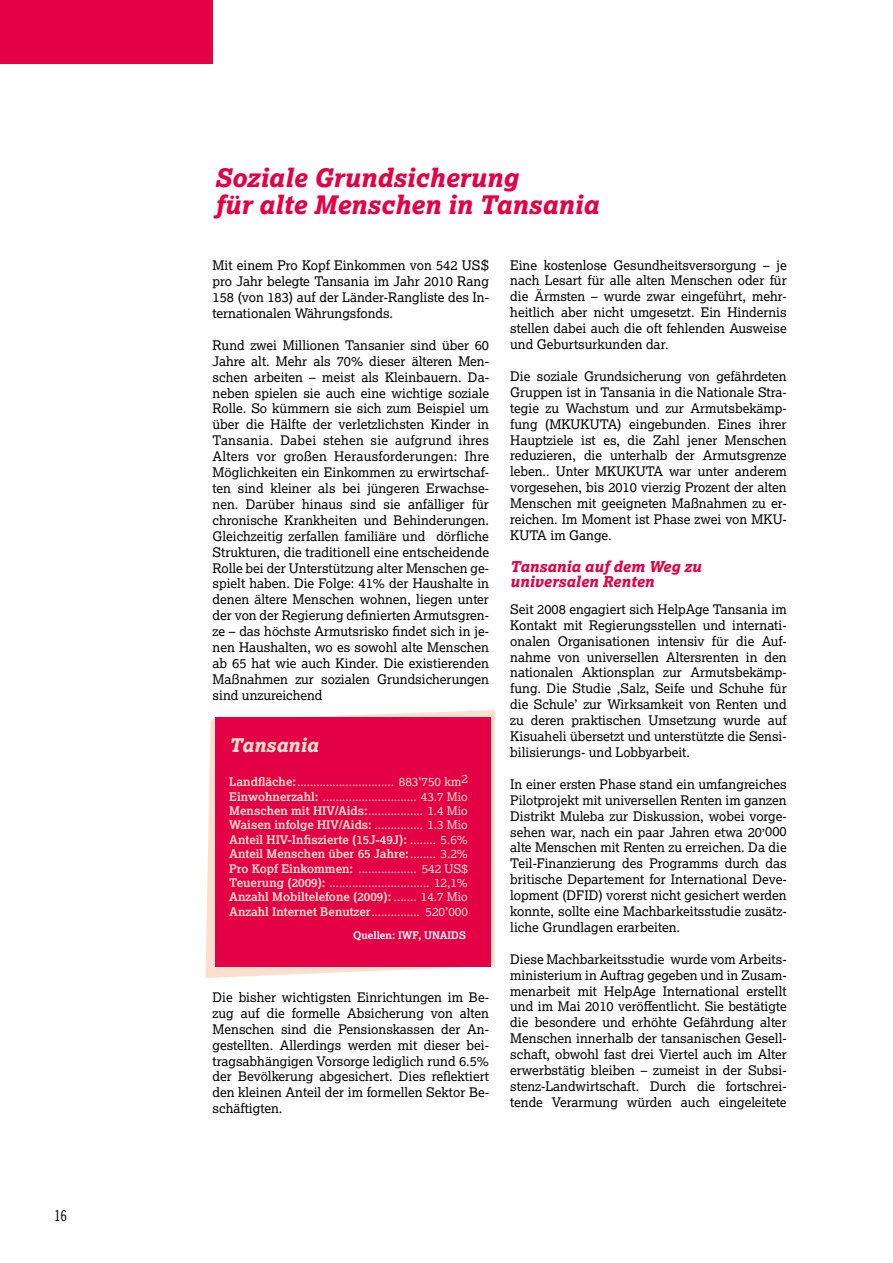
<style>
.page{position:relative;width:893px;height:1263px;background:#fff}
.page>*{position:absolute;margin:0;border:0;box-sizing:border-box;transform-origin:0 0}
.t1{font:italic 25.5px/27px "Lexia X Bold";color:#e30045}
.t2{font:italic 19.05px "Lexia X Bold";color:#fce0cd}
.t3{font:italic 15px/15.9px "Lexia X Bold";color:#e30045}
.t4{font:15px "Trade Gothic Cond Eighteen";color:#000}
.t5{font:13.2px/15.9px "Lexia";color:#000;text-align:justify}
.t6{font:12px/14.4px "Lexia";color:#fce0cd;text-align:justify}
.t7{font:12px "Lexia";color:#000}
.t8{font:700 10.5px "Lexia";color:#fff}
.s1{font-size:14.4px}
.s2{font-weight:700}
</style>
<div class="page">
<div style="left:0;top:0;width:213px;height:64px;background:#e30045"></div>
<svg style="left:205px;top:710px;width:290px;height:268px;fill:#fce0cd"></svg>
<div style="left:215px;top:717px;width:275px;height:249px;background:#e30045"></div>
<p class="t4" style="left:54px;top:1206px;width:15px">16</p>
<h1 class="t1" style="left:215px;top:164px;width:386px">Soziale Grundsicherung<br>für alte Menschen in Tansania</h1>
<p class="t5" style="left:213px;top:257px;width:278px">Mit einem Pro Kopf Einkommen von 542 US<span class="s1">$ </span>pro Jahr belegte Tansania im Jahr 2010 Rang 158 (von 183) auf der Länder-Rangliste des In&shy;ternationalen Währungsfonds.</p>
<p class="t5" style="left:213px;top:337px;width:278px">Rund zwei Millionen Tansanier sind über 60<br>Jahre alt. Mehr als 70% dieser älteren Men&shy;schen arbeiten – meist als Kleinbauern. Da&shy;neben spielen sie auch eine wichtige soziale Rolle. So kümmern sie sich zum Beispiel um über die Hälfte der verletzlichsten Kinder in Tansania. Dabei stehen sie aufgrund ihres Alters vor großen Herausforderungen: Ihre Möglichkeiten ein Einkommen zu erwirtschaf&shy;ten sind kleiner als bei jüngeren Erwachse&shy;nen. Darüber hinaus sind sie anfälliger für chronische Krankheiten und Behinderungen.<br>Gleichzeitig zerfallen familiäre und dörfliche Strukturen, die traditionell eine entscheidende Rolle bei der Unterstützung alter Menschen ge&shy;spielt haben. Die Folge: 41% der Haushalte in denen ältere Menschen wohnen, liegen unter der von der Regierung definierten Armutsgren&shy;ze – das höchste Armutsrisko findet sich in je&shy;nen Haushalten, wo es sowohl alte Menschen ab 65 hat wie auch Kinder. Die existierenden Maßnahmen zur sozialen Grundsicherungen sind unzureichend</p>
<h2 class="t2" style="left:229px;top:733px;width:91px">Tansania</h2>
<p class="t6" style="left:229px;top:774px;width:240px"><span class="s2">Landfläche:</span>.............................. 883'750 km2<br><span class="s2">Einwohnerzahl:</span> ............................. 43.7 Mio <span class="s2">Menschen mit HIV/Aids:</span>................. 1.4 Mio <span class="s2">Waisen infolge HIV/Aids:</span> ............... 1.3 Mio <span class="s2">Anteil HIV-Infiszierte (15J-49J):</span> ........ 5.6% <span class="s2">Anteil Menschen über 65 Jahre:</span>........ 3.2% <span class="s2">Pro Kopf Einkommen:</span> .................. 542 US$ <span class="s2">Teuerung (2009):</span> ............................... 12,1% <span class="s2">Anzahl Mobiltelefone (2009):</span> ....... 14.7 Mio <span class="s2">Anzahl Internet Benutzer</span>............... 520’000</p>
<p class="t8" style="left:353px;top:929px;width:114px">Quellen: IWF, UNAIDS</p>
<p class="t5" style="left:213px;top:989px;width:278px">Die bisher wichtigsten Einrichtungen im Be&shy;zug auf die formelle Absicherung von alten Menschen sind die Pensionskassen der An&shy;gestellten. Allerdings werden mit dieser bei&shy;tragsabhängigen Vorsorge lediglich rund 6.5% der Bevölkerung abgesichert. Dies reflektiert den kleinen Anteil der im formellen Sektor Be&shy;schäftigten.</p>
<p class="t5" style="left:510px;top:256px;width:278px">Eine kostenlose Gesundheitsversorgung – je nach Lesart für alle alten Menschen oder für die Ärmsten – wurde zwar eingeführt, mehr&shy;heitlich aber nicht umgesetzt. Ein Hindernis stellen dabei auch die oft fehlenden Ausweise und Geburtsurkunden dar.</p>
<p class="t5" style="left:510px;top:368px;width:278px">Die soziale Grundsicherung von gefährdeten Gruppen ist in Tansania in die Nationale Stra&shy;tegie zu Wachstum und zur Armutsbekämp&shy;fung (MKUKUTA) eingebunden. Eines ihrer Hauptziele ist es, die Zahl jener Menschen reduzieren, die unterhalb der Armutsgrenze leben.. Unter MKUKUTA war unter anderem vorgesehen, bis 2010 vierzig Prozent der alten Menschen mit geeigneten Maßnahmen zu er&shy;reichen. Im Moment ist Phase zwei von MKU-KUTA im Gange.</p>
<p class="t3" style="left:510px;top:558px;width:193px">Tansania auf dem Weg zu universalen Renten</p>
<p class="t5" style="left:510px;top:601px;width:278px">Seit 2008 engagiert sich HelpAge Tansania im Kontakt mit Regierungsstellen und internati&shy;onalen Organisationen intensiv für die Auf&shy;nahme von universellen Altersrenten in den nationalen Aktionsplan zur Armutsbekämp&shy;fung. Die Studie ‚Salz, Seife und Schuhe für die Schule’ zur Wirksamkeit von Renten und zu deren praktischen Umsetzung wurde auf Kisuaheli übersetzt und unterstützte die Sensi&shy;bilisierungs- und Lobbyarbeit.</p>
<p class="t5" style="left:510px;top:776px;width:278px">In einer ersten Phase stand ein umfangreiches Pilotprojekt mit universellen Renten im ganzen Distrikt Muleba zur Diskussion, wobei vorge&shy;sehen war, nach ein paar Jahren etwa 20 000</p>
<p class="t7" style="left:762px;top:818px;width:5px">,</p>
<p class="t5" style="left:510px;top:839px;width:278px">alte Menschen mit Renten zu erreichen. Da die Teil-Finanzierung des Programms durch das britische Departement for International Deve&shy;lopment (DFID) vorerst nicht gesichert werden konnte, sollte eine Machbarkeitsstudie zusätz&shy;liche Grundlagen erarbeiten.</p>
<p class="t5" style="left:510px;top:951px;width:278px">Diese Machbarkeitsstudie wurde vom Arbeits&shy;ministerium in Auftrag gegeben und in Zusam&shy;menarbeit mit HelpAge International erstellt und im Mai 2010 veröffentlicht. Sie bestätigte die besondere und erhöhte Gefährdung alter Menschen innerhalb der tansanischen Gesell&shy;schaft, obwohl fast drei Viertel auch im Alter erwerbstätig bleiben – zumeist in der Subsi&shy;stenz-Landwirtschaft. Durch die fortschrei&shy;tende Verarmung würden auch eingeleitete</p>
</div>
